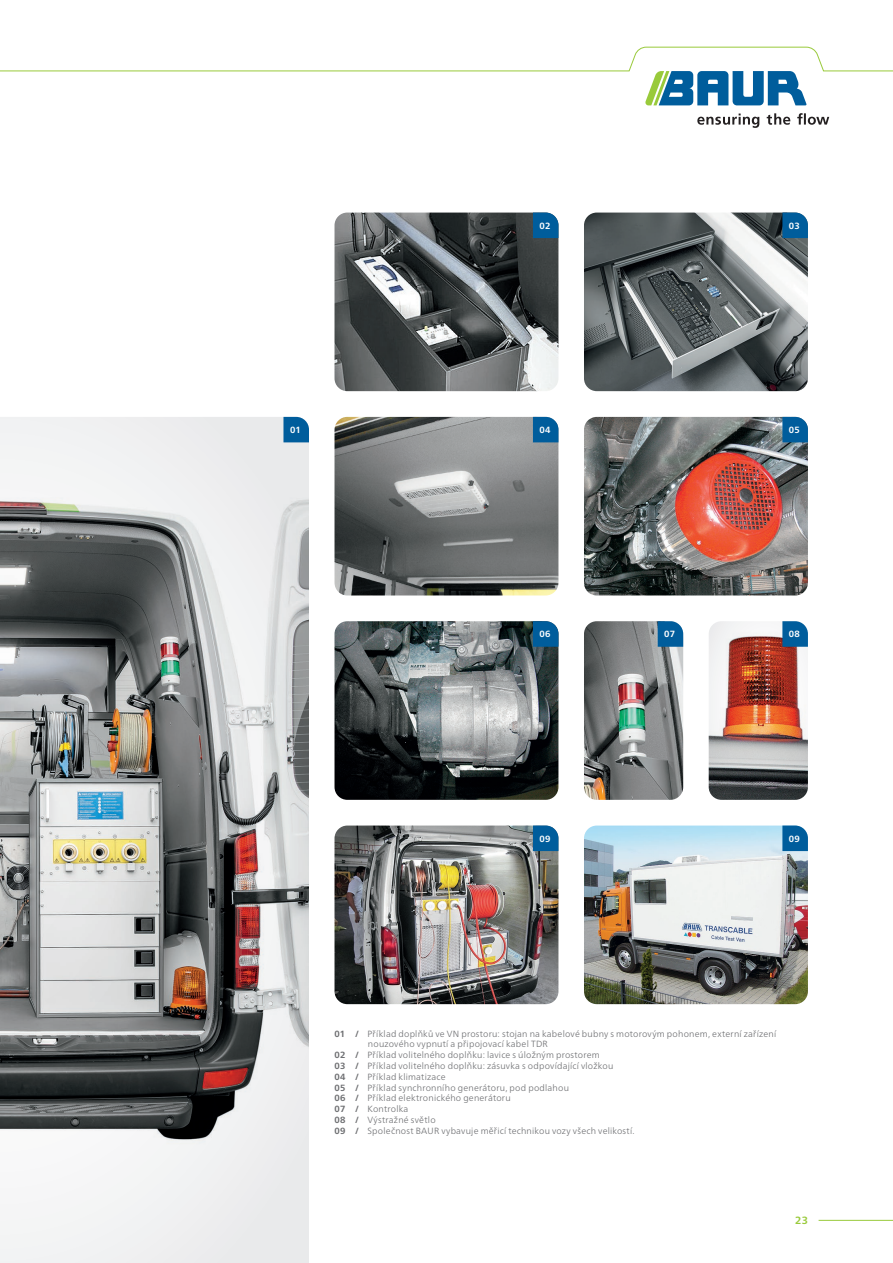
<style>
.page{position:relative;width:893px;height:1263px;background:#fff}
.page>*{position:absolute;margin:0;border:0;box-sizing:border-box;transform-origin:0 0}
.t1{font:700 10.5px "Frutiger Neue LTW1 G";color:#99ca3b}
.t2{font:300 9px "Frutiger Neue LTW1 G";letter-spacing:.025em;color:#6c6d70}
.t3{font:700 9px "Frutiger Neue LTW1 G";letter-spacing:.03em;color:#fff}
.s1{font-weight:700}
</style>
<div class="page">
<svg style="left:697px;top:113px;width:132px;height:15px"></svg>
<hr style="left:819px;top:1220px;width:74px;height:1px;background:#99ca3b">
<img style="left:0;top:433px;width:309px;height:830px">
<img style="left:584px;top:213px;width:224px;height:178px">
<img style="left:334px;top:213px;width:224px;height:178px">
<svg style="left:533px;top:213px;width:25px;height:25px"></svg>
<svg style="left:782px;top:213px;width:26px;height:25px"></svg>
<img style="left:584px;top:417px;width:224px;height:178px">
<img style="left:334px;top:417px;width:224px;height:178px">
<svg style="left:782px;top:417px;width:26px;height:25px"></svg>
<svg style="left:533px;top:417px;width:25px;height:25px"></svg>
<svg style="left:283px;top:417px;width:26px;height:25px"></svg>
<img style="left:334px;top:621px;width:224px;height:179px">
<img style="left:584px;top:621px;width:99px;height:179px">
<img style="left:709px;top:621px;width:99px;height:179px">
<svg style="left:658px;top:621px;width:25px;height:26px"></svg>
<svg style="left:533px;top:621px;width:25px;height:26px"></svg>
<img style="left:584px;top:825px;width:224px;height:179px">
<img style="left:334px;top:825px;width:224px;height:179px">
<svg style="left:782px;top:825px;width:26px;height:26px"></svg>
<svg style="left:533px;top:825px;width:25px;height:26px"></svg>
<svg style="left:0;top:46px;width:893px;height:59px"></svg>
<p class="t3" style="left:539px;top:219px;width:12px">02</p>
<p class="t3" style="left:789px;top:219px;width:12px">03</p>
<p class="t3" style="left:290px;top:423px;width:12px">01</p>
<p class="t3" style="left:539px;top:423px;width:13px">04</p>
<p class="t3" style="left:789px;top:423px;width:12px">05</p>
<p class="t3" style="left:539px;top:628px;width:13px">06</p>
<p class="t3" style="left:664px;top:628px;width:12px">07</p>
<p class="t3" style="left:789px;top:628px;width:13px">08</p>
<p class="t3" style="left:539px;top:832px;width:13px">09</p>
<p class="t3" style="left:789px;top:832px;width:13px">09</p>
<p class="t2" style="left:334px;top:1027px;width:443px"><span class="s1">01 /</span> Příklad doplňků ve VN prostoru: stojan na kabelové bubny s motorovým pohonem, externí zařízení</p>
<p class="t2" style="left:368px;top:1037px;width:181px">nouzového vypnutí a připojovací kabel TDR</p>
<p class="t2" style="left:334px;top:1048px;width:267px"><span class="s1">02 /</span> Příklad volitelného doplňku: lavice s úložným prostorem</p>
<p class="t2" style="left:334px;top:1059px;width:280px"><span class="s1">03 /</span> Příklad volitelného doplňku: zásuvka s odpovídající vložkou</p>
<p class="t2" style="left:334px;top:1070px;width:113px"><span class="s1">04 /</span> Příklad klimatizace</p>
<p class="t2" style="left:334px;top:1081px;width:236px"><span class="s1">05 /</span> Příklad synchronního generátoru, pod podlahou</p>
<p class="t2" style="left:334px;top:1091px;width:178px"><span class="s1">06 /</span> Příklad elektronického generátoru</p>
<p class="t2" style="left:334px;top:1102px;width:75px"><span class="s1">07 /</span> Kontrolka</p>
<p class="t2" style="left:334px;top:1113px;width:103px"><span class="s1">08 /</span> Výstražné světlo</p>
<p class="t2" style="left:334px;top:1124px;width:302px"><span class="s1">09 /</span> Společnost BAUR vybavuje měřicí technikou vozy všech velikostí.</p>
<p class="t1" style="left:795px;top:1213px;width:14px">23</p>
</div>
